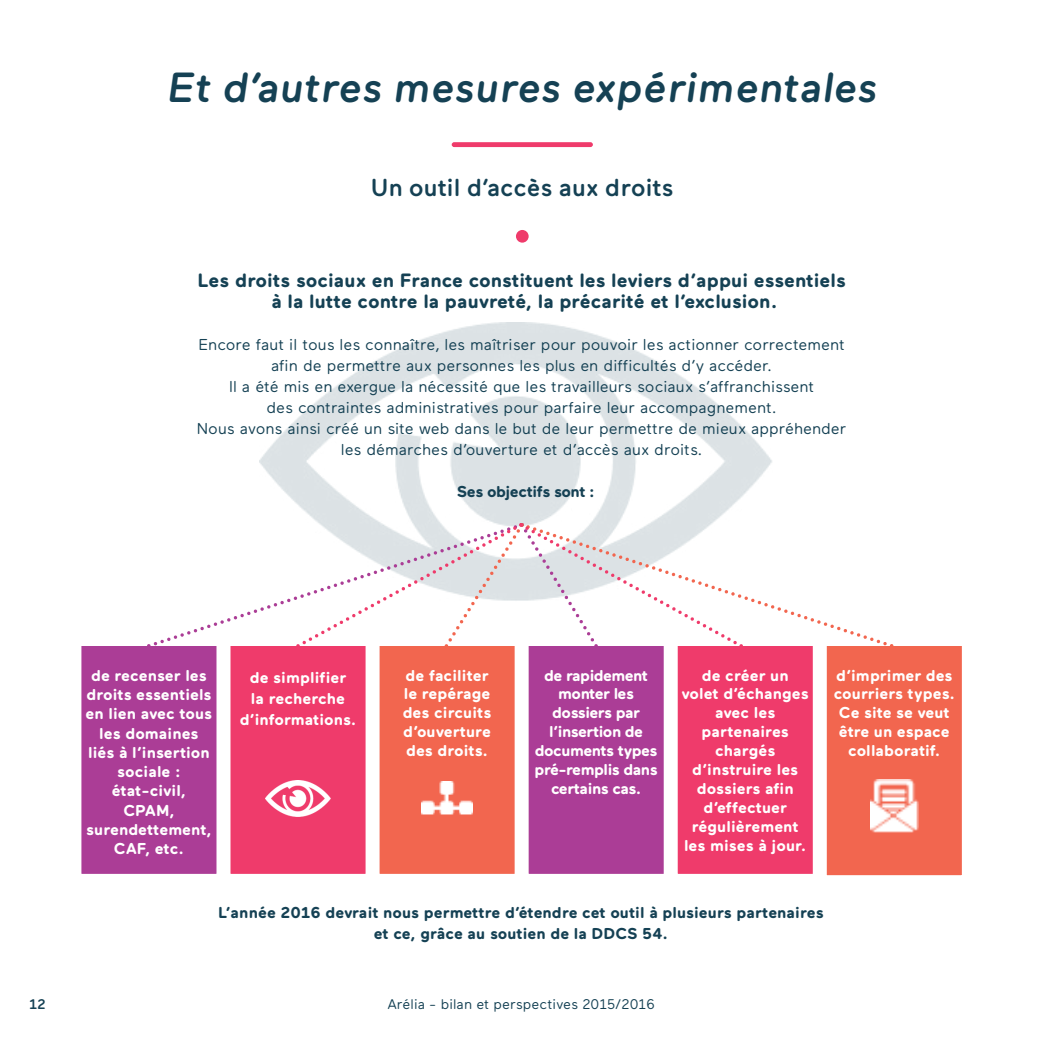
<style>
.page{position:relative;width:1042px;height:1042px;background:#fff}
.page>*{position:absolute;margin:0;border:0;box-sizing:border-box;transform-origin:0 0}
.t1{font:italic 500 42px "Maax Rounded";color:#154154}
.t2{font:500 24.5px "Maax Rounded";color:#154154}
.t3{font:700 19.25px/21px "Maax Rounded";color:#154154;text-align:center}
.t4{font:700 15.75px/18.9px "Maax Rounded";color:#fff;text-align:center}
.t5{font:15.75px/21px "Maax Rounded";color:#154154;text-align:center}
.t6{font:700 15.75px/21px "Maax Rounded";color:#154154;text-align:center}
.t7{font:700 15.75px/18.9px "Maax Rounded";letter-spacing:-.035em;color:#fff;text-align:center}
.t8{font:700 15.75px "Maax Rounded";letter-spacing:-.03em;color:#154154}
.t9{font:14px "Maax Rounded";color:#154154}
.t10{font:500 14px "Maax Rounded";color:#154154}
</style>
<div class="page">
<img style="left:260px;top:323px;width:512px;height:198px">
<hr style="left:1041px;top:0;width:1px;height:1042px;background:#154154">
<div style="left:452px;top:142px;width:141px;height:5px;background:#ef3b6b;border-radius:2px"></div>
<div style="left:516px;top:230px;width:13px;height:13px;background:#ef3b6b;border-radius:50%"></div>
<div style="left:81px;top:646px;width:135px;height:228px;background:#ab3d96"></div>
<div style="left:74px;top:639px;width:149px;height:242px;border:7px solid #fff"></div>
<div style="left:230px;top:646px;width:135px;height:228px;background:#ef3b6b"></div>
<div style="left:223px;top:639px;width:149px;height:242px;border:7px solid #fff"></div>
<div style="left:379px;top:646px;width:136px;height:228px;background:#f2664f"></div>
<div style="left:372px;top:639px;width:150px;height:242px;border:7px solid #fff"></div>
<div style="left:529px;top:646px;width:135px;height:228px;background:#ab3d96"></div>
<div style="left:522px;top:639px;width:149px;height:242px;border:7px solid #fff"></div>
<div style="left:678px;top:646px;width:135px;height:228px;background:#ef3b6b"></div>
<div style="left:671px;top:639px;width:149px;height:242px;border:7px solid #fff"></div>
<div style="left:827px;top:646px;width:135px;height:229px;background:#f2664f"></div>
<div style="left:820px;top:639px;width:149px;height:243px;border:7px solid #fff"></div>
<img style="left:265px;top:781px;width:66px;height:35px">
<img style="left:422px;top:781px;width:50px;height:34px">
<img style="left:870px;top:780px;width:48px;height:53px">
<svg style="left:144px;top:521px;width:376px;height:129px"></svg>
<svg style="left:147px;top:644px;width:4px;height:3px"></svg>
<svg style="left:520px;top:521px;width:376px;height:129px"></svg>
<svg style="left:293px;top:522px;width:453px;height:129px"></svg>
<h1 class="t1" style="left:167px;top:73px;width:712px">Et d’autres mesures expérimentales</h1>
<h2 class="t2" style="left:371px;top:179px;width:304px">Un outil d’accès aux droits</h2>
<p class="t3" style="left:197px;top:272px;width:650px">Les droits sociaux en France constituent les leviers d’appui essentiels à la lutte contre la pauvreté, la précarité et l’exclusion.</p>
<p class="t5" style="left:197px;top:336px;width:651px">Encore faut il tous les connaître, les maîtriser pour pouvoir les actionner correctement afin de permettre aux personnes les plus en difficultés d’y accéder.<br>Il a été mis en exergue la nécessité que les travailleurs sociaux s’affranchissent<br>des contraintes administratives pour parfaire leur accompagnement.<br>Nous avons ainsi créé un site web dans le but de leur permettre de mieux appréhender les démarches d’ouverture et d’accès aux droits.</p>
<p class="t8" style="left:457px;top:486px;width:140px">Ses objectifs sont :</p>
<p class="t4" style="left:86px;top:667px;width:128px">de recenser les droits essentiels en lien avec tous les domaines liés à l’insertion sociale : état-civil,<br>CPAM, surendettement,<br>CAF, etc.</p>
<p class="t4" style="left:240px;top:668px;width:118px;line-height:21px">de simplifier<br>la recherche d’informations.</p>
<p class="t4" style="left:403px;top:667px;width:90px;text-align:left">de faciliter le repérage des circuits d’ouverture des droits.</p>
<p class="t7" style="left:535px;top:667px;width:125px">de rapidement monter les dossiers par l’insertion de documents types pré-remplis dans certains cas.</p>
<p class="t4" style="left:681px;top:667px;width:129px">de créer un volet d’échanges avec les partenaires chargés d’instruire les dossiers afin d’effectuer régulièrement les mises à jour.</p>
<p class="t4" style="left:833px;top:667px;width:123px">d’imprimer des courriers types.<br>Ce site se veut être un espace collaboratif.</p>
<p class="t6" style="left:218px;top:903px;width:607px">L’année 2016 devrait nous permettre d’étendre cet outil à plusieurs partenaires et ce, grâce au soutien de la DDCS 54.</p>
<p class="t10" style="left:29px;top:998px;width:18px">12</p>
<p class="t9" style="left:387px;top:998px;width:269px">Arélia - bilan et perspectives 2015/2016</p>
</div>
